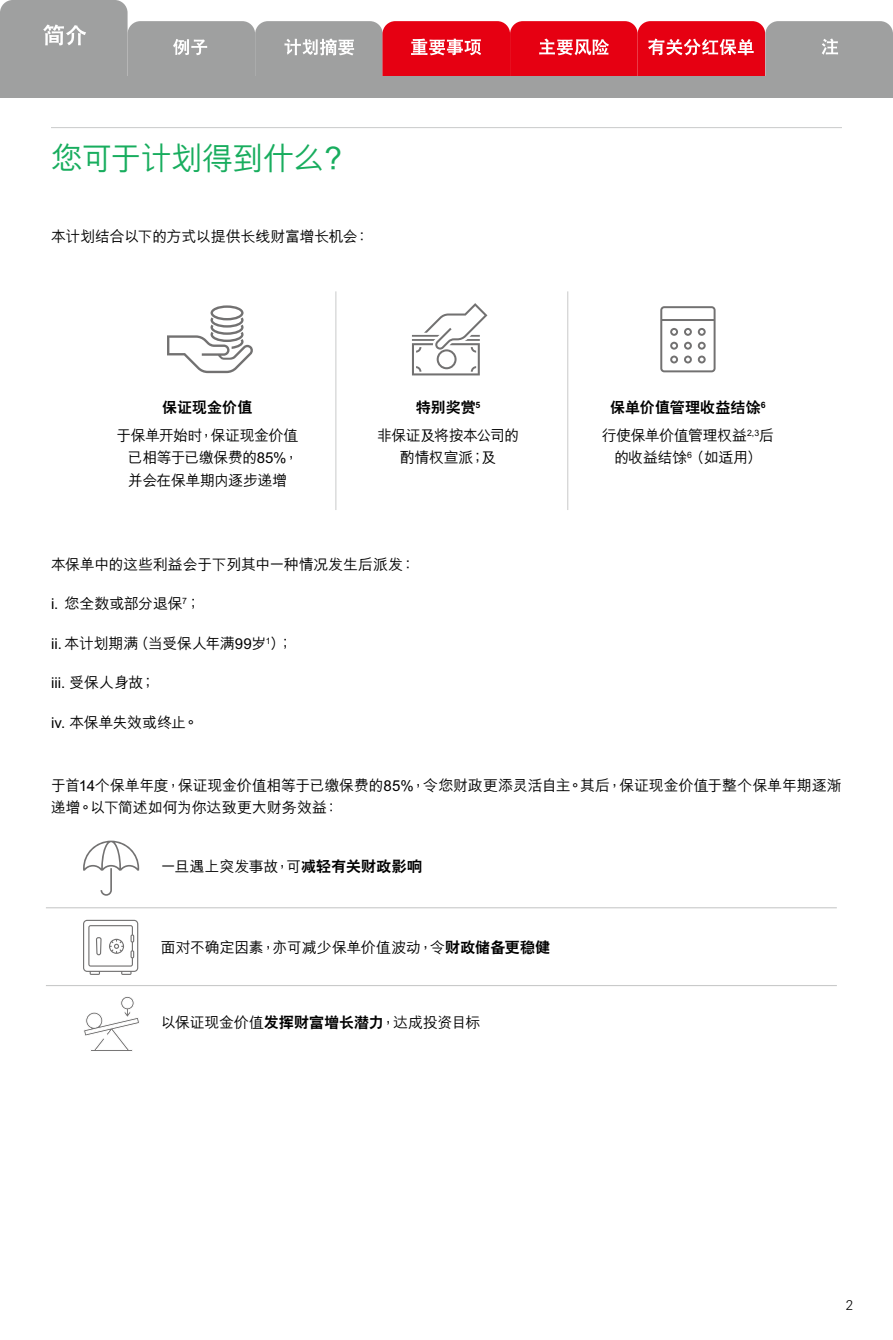
<style>
.page{position:relative;width:893px;height:1340px;background:#fff}
.page>*{position:absolute;margin:0;border:0;box-sizing:border-box;transform-origin:0 0}
.t1{font:500 31.5px "M Hei HKS";letter-spacing:-.04em;color:#18ad5e}
.t2{font:500 15px/22.5px "M Hei HKS";letter-spacing:-.02em;color:#000}
.t3{font:800 15px "C Hei 2 HKS";letter-spacing:.005em;color:#000}
.t4{font:500 15px/22.5px "M Hei HKS";letter-spacing:-.04em;color:#000;text-align:center}
.t5{font:300 13.5px "Univers Nextfor HSBC";color:#000}
.s1{font-family:"C Hei 2 HKS";font-weight:800}
</style>
<div class="page">
<hr style="left:335px;top:291px;width:1px;height:219px;background:#c9caca">
<hr style="left:567px;top:291px;width:1px;height:219px;background:#c9caca">
<svg style="left:660px;top:306px;width:56px;height:66px"></svg>
<svg style="left:412px;top:303px;width:75px;height:72px"></svg>
<svg style="left:167px;top:305px;width:86px;height:68px"></svg>
<svg style="left:84px;top:996px;width:55px;height:55px"></svg>
<svg style="left:83px;top:919px;width:55px;height:55px"></svg>
<svg style="left:83px;top:840px;width:56px;height:55px"></svg>
<hr style="left:46px;top:907px;width:791px;height:1px;background:#c9caca">
<hr style="left:46px;top:985px;width:791px;height:1px;background:#c9caca">
<hr style="left:51px;top:127px;width:791px;height:1px;background:#c9caca">
<svg style="left:0;top:0;width:893px;height:77px"></svg>
<div style="left:0;top:77px;width:893px;height:21px;background:#9fa0a0"></div>
<h1 class="t1" style="left:51px;top:135px;width:299px">您可於計劃得到什麼？</h1>
<p class="t2" style="left:51px;top:224px;width:320px">本計劃結合以下的方式以提供長線財富增長機會：</p>
<p class="t3" style="left:162px;top:397px;width:92px">保證現金價值</p>
<p class="t2" style="left:128px;top:422px;width:173px;text-align:justify;text-indent:-11px">於保單開始時，保證現金價值已相等於已繳保費的85%，並會在保單期內逐步遞增</p>
<p class="t3" style="left:416px;top:397px;width:66px">特別獎賞<sup>5</sup></p>
<p class="t4" style="left:377px;top:422px;width:143px">非保證及將按本公司的酌情權宣派；及</p>
<p class="t2" style="left:51px;top:551px;width:366px">本保單中的這些利益會於下列其中一種情況發生後派發：</p>
<p class="t2" style="left:51px;top:591px;width:151px">i. 您全數或部分退保<sup>7</sup>；</p>
<p class="t2" style="left:51px;top:630px;width:243px">ii. 本計劃期滿（當受保人年滿99歲<sup>1</sup>）；</p>
<p class="t2" style="left:51px;top:670px;width:106px">iii. 受保人身故；</p>
<p class="t2" style="left:51px;top:709px;width:149px">iv. 本保單失效或終止。</p>
<p class="t3" style="left:610px;top:397px;width:157px">保單價值管理收益結餘<sup>6</sup></p>
<p class="t2" style="left:602px;top:422px;width:174px;text-align:center">行使保單價值管理權益<sup>2,3</sup>後的收益結餘<sup>6</sup>（如適用）</p>
<p class="t2" style="left:51px;top:773px;width:792px">於首14個保單年度，保證現金價值相等於已繳保費的85%，令您財政更添靈活自主。其後，保證現金價值於整個保單年期逐漸遞增。以下簡述如何為你達致更大財務效益：</p>
<p class="t2" style="left:161px;top:854px;width:262px">一旦遇上突發事故，可<span class="s1">減輕有關財政影響</span></p>
<p class="t2" style="left:161px;top:935px;width:391px">面對不確定因素，亦可減少保單價值波動，令<span class="s1">財政儲備更穩健</span></p>
<p class="t2" style="left:161px;top:1009px;width:321px">以保證現金價值<span class="s1">發揮財富增長潛力</span>，達成投資目標</p>
<p class="t5" style="left:846px;top:1295px;width:9px">2</p>
</div>
